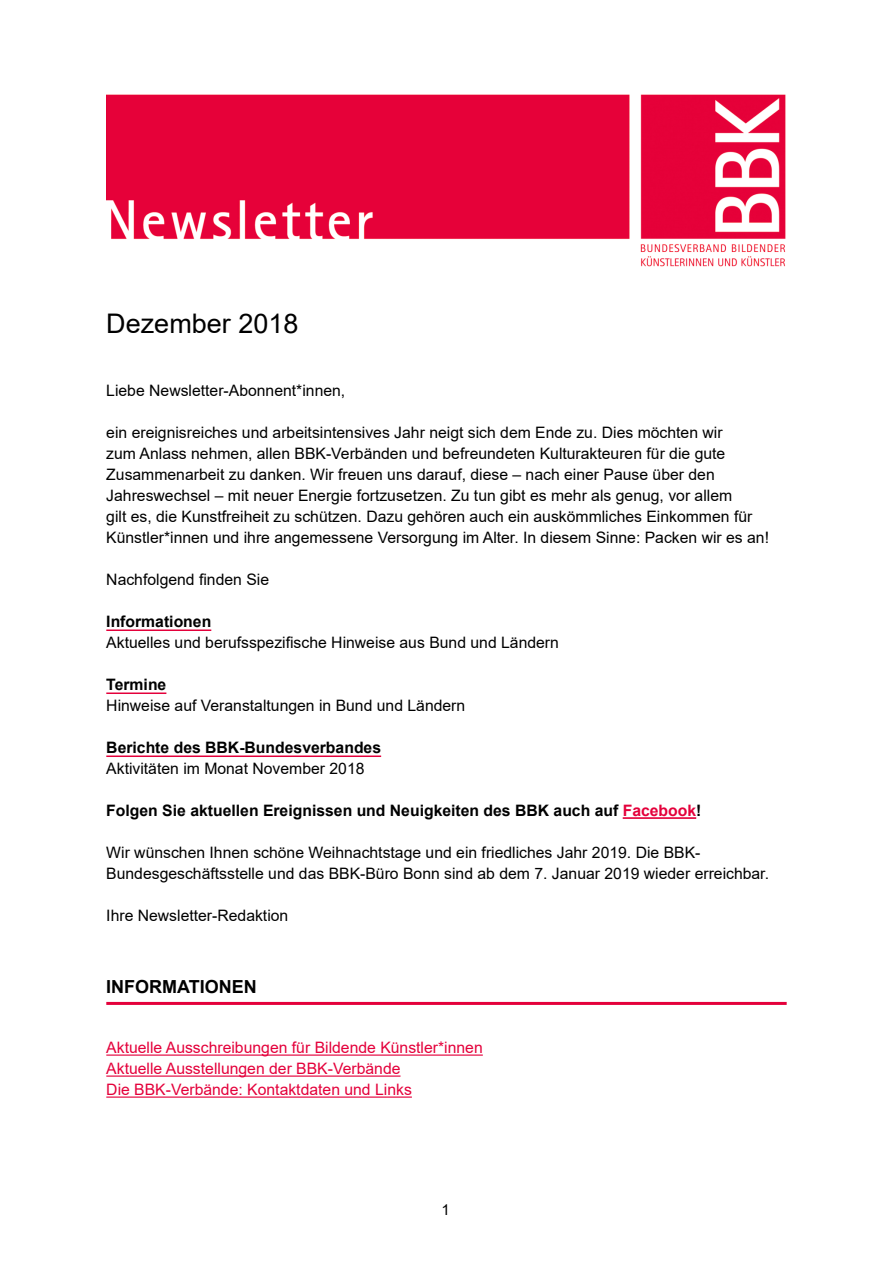
<style>
.page{position:relative;width:893px;height:1263px;background:#fff}
.page>*{position:absolute;margin:0;border:0;box-sizing:border-box;transform-origin:0 0}
.t1{font:27px "Arial";color:#000}
.t2{font:700 18px "Arial";color:#000}
.t3{font:15.75px/21px "Arial";color:#000}
.t4{font:15.75px/21px "Arial";color:#e4003b}
.t5{font:700 15.75px "Arial";color:#000}
.t6{font:15px "Arial";color:#000}
.s1{color:#e4003b}
</style>
<div class="page">
<img style="left:106px;top:94px;width:680px;height:173px">
<hr style="left:106px;top:629px;width:105px;height:2px;background:#e4003b">
<hr style="left:106px;top:692px;width:60px;height:2px;background:#e4003b">
<hr style="left:106px;top:755px;width:275px;height:2px;background:#e4003b">
<hr style="left:623px;top:817px;width:73px;height:2px;background:#e4003b">
<hr style="left:106px;top:1002px;width:681px;height:3px;background:#e4003b">
<hr style="left:106px;top:1054px;width:377px;height:2px;background:#e4003b">
<hr style="left:106px;top:1075px;width:294px;height:2px;background:#e4003b">
<hr style="left:106px;top:1096px;width:306px;height:2px;background:#e4003b">
<h1 class="t1" style="left:106px;top:305px;width:194px">Dezember 2018</h1>
<p class="t3" style="left:106px;top:380px;width:240px">Liebe Newsletter-Abonnent*innen,</p>
<p class="t3" style="left:106px;top:422px;width:664px">ein ereignisreiches und arbeitsintensives Jahr neigt sich dem Ende zu. Dies möchten wir<br>zum Anlass nehmen, allen BBK-Verbänden und befreundeten Kulturakteuren für die gute Zusammenarbeit zu danken. Wir freuen uns darauf, diese – nach einer Pause über den Jahreswechsel – mit neuer Energie fortzusetzen. Zu tun gibt es mehr als genug, vor allem<br>gilt es, die Kunstfreiheit zu schützen. Dazu gehören auch ein auskömmliches Einkommen für Künstler*innen und ihre angemessene Versorgung im Alter. In diesem Sinne: Packen wir es an!</p>
<p class="t3" style="left:106px;top:569px;width:164px">Nachfolgend finden Sie</p>
<p class="t5" style="left:106px;top:611px;width:107px">Informationen</p>
<p class="t3" style="left:106px;top:632px;width:454px">Aktuelles und berufsspezifische Hinweise aus Bund und Ländern</p>
<p class="t5" style="left:106px;top:674px;width:62px">Termine</p>
<p class="t3" style="left:106px;top:695px;width:360px">Hinweise auf Veranstaltungen in Bund und Ländern</p>
<p class="t5" style="left:106px;top:737px;width:276px">Berichte des BBK-Bundesverbandes</p>
<p class="t3" style="left:106px;top:758px;width:260px">Aktivitäten im Monat November 2018</p>
<p class="t5" style="left:106px;top:800px;width:597px">Folgen Sie aktuellen Ereignissen und Neuigkeiten des BBK auch auf <span class="s1">Facebook</span>!</p>
<p class="t3" style="left:106px;top:842px;width:664px">Wir wünschen Ihnen schöne Weihnachtstage und ein friedliches Jahr 2019. Die BBK-<br>Bundesgeschäftsstelle und das BBK-Büro Bonn sind ab dem 7. Januar 2019 wieder erreichbar.</p>
<p class="t3" style="left:106px;top:905px;width:184px">Ihre Newsletter-Redaktion</p>
<p class="t2" style="left:106px;top:974px;width:152px">INFORMATIONEN</p>
<p class="t4" style="left:106px;top:1037px;width:378px">Aktuelle Ausschreibungen für Bildende Künstler*innen<br>Aktuelle Ausstellungen der BBK-Verbände<br>Die BBK-Verbände: Kontaktdaten und Links</p>
<p class="t6" style="left:442px;top:1200px;width:10px">1</p>
</div>
